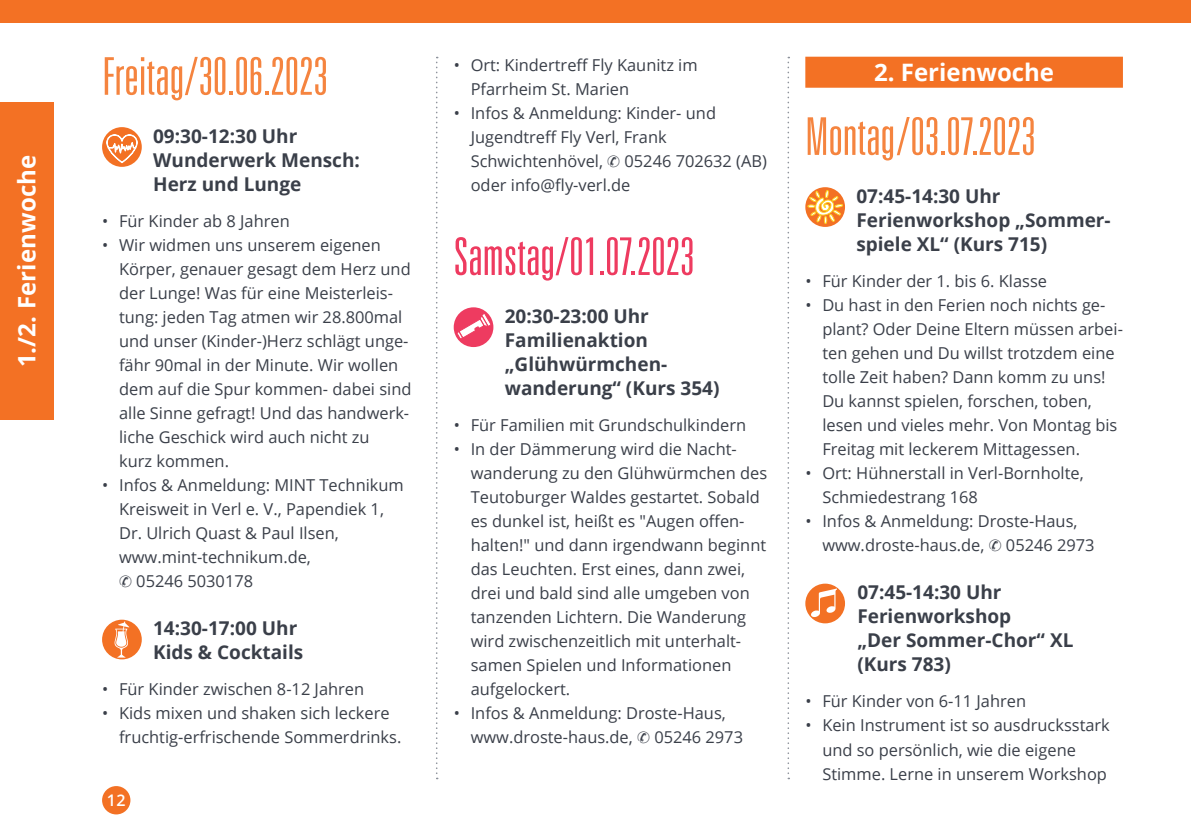
<style>
.page{position:relative;width:1191px;height:840px;background:#fff}
.page>*{position:absolute;margin:0;border:0;box-sizing:border-box;transform-origin:0 0}
.t1{font:300 ultra-condensed 52px "Univers";color:#f5843f}
.t2{font:300 ultra-condensed 52px "Univers";color:#ee3b60}
.t3{font:700 24px "Open Sans";color:#fff}
.t4{font:700 19px/24px "Open Sans";color:#3a3f49}
.t5{font:16.4px/24px "Open Sans";color:#3a3f49}
.t6{font:600 16px "Open Sans";color:#fff}
</style>
<div class="page">
<div style="left:102px;top:785px;width:28px;height:29px;background:#f37124;border-radius:50%"></div>
<div style="left:0;top:0;width:1191px;height:23px;background:#f37124"></div>
<svg style="left:436px;top:57px;width:2px;height:721px"></svg>
<svg style="left:787px;top:57px;width:2px;height:721px"></svg>
<div style="left:0;top:102px;width:54px;height:318px;background:#f37124"></div>
<div style="left:805px;top:57px;width:318px;height:31px;background:#f37124"></div>
<svg style="left:805px;top:187px;width:40px;height:40px"></svg>
<svg style="left:808px;top:190px;width:34px;height:33px"></svg>
<div style="left:805px;top:583px;width:40px;height:40px;background:#f37124;border-radius:50%"></div>
<svg style="left:810px;top:588px;width:27px;height:29px"></svg>
<div style="left:454px;top:307px;width:39px;height:40px;background:#ee3b60;border-radius:50%"></div>
<svg style="left:457px;top:312px;width:35px;height:27px"></svg>
<div style="left:102px;top:127px;width:40px;height:40px;background:#f37124;border-radius:50%"></div>
<svg style="left:106px;top:134px;width:32px;height:33px"></svg>
<div style="left:102px;top:619px;width:40px;height:40px;background:#f37124;border-radius:50%"></div>
<svg style="left:115px;top:621px;width:14px;height:36px"></svg>
<h2 class="t3" style="left:10px;top:367px;width:214px;rotate:-90deg">1./2. Ferienwoche</h2>
<h1 class="t1" style="left:102px;top:49px;width:227px">Freitag/30.06.2023</h1>
<p class="t4" style="left:153px;top:123px;width:208px">09:30-12:30 Uhr<br>Wunderwerk Mensch:<br>Herz und Lunge</p>
<p class="t5" style="left:102px;top:208px;width:189px">• Für Kinder ab 8 Jahren</p>
<p class="t5" style="left:119px;top:232px;width:294px;text-indent:-17px">• Wir widmen uns unserem eigenen Körper, genauer gesagt dem Herz und der Lunge! Was für eine Meisterleis&shy;tung: jeden Tag atmen wir 28.800mal und unser (Kinder-)Herz schlägt unge&shy;fähr 90mal in der Minute. Wir wollen dem auf die Spur kommen- dabei sind alle Sinne gefragt! Und das handwerk&shy;liche Geschick wird auch nicht zu<br>kurz kommen.</p>
<p class="t5" style="left:119px;top:472px;width:286px;text-indent:-17px">• Infos &amp; Anmeldung: MINT Technikum<br>Kreisweit in Verl e. V., Papendiek 1,<br>Dr. Ulrich Quast &amp; Paul Ilsen, www.mint-technikum.de,<br>✆ 05246 5030178</p>
<p class="t4" style="left:153px;top:615px;width:152px">14:30-17:00 Uhr<br>Kids &amp; Cocktails</p>
<p class="t5" style="left:102px;top:676px;width:264px">• Für Kinder zwischen 8-12 Jahren</p>
<p class="t5" style="left:119px;top:700px;width:284px;text-indent:-17px">• Kids mixen und shaken sich leckere fruchtig-erfrischende Sommerdrinks.</p>
<p class="t6" style="left:107px;top:789px;width:20px">12</p>
<p class="t5" style="left:471px;top:52px;width:228px;text-indent:-17px">• Ort: Kindertreff Fly Kaunitz im<br>Pfarrheim St. Marien</p>
<p class="t5" style="left:471px;top:100px;width:298px;text-indent:-17px">• Infos &amp; Anmeldung: Kinder- und<br>Jugendtreff Fly Verl, Frank<br>Schwichtenhövel, ✆ 05246 702632 (AB) oder info@fly-verl.de</p>
<h1 class="t2" style="left:454px;top:229px;width:242px">Samstag/01.07.2023</h1>
<p class="t4" style="left:505px;top:303px;width:216px">20:30-23:00 Uhr<br>Familienaktion „Glühwürmchen&shy;wanderung“ (Kurs 354)</p>
<p class="t5" style="left:454px;top:412px;width:294px">• Für Familien mit Grundschulkindern</p>
<p class="t5" style="left:471px;top:436px;width:298px;text-indent:-17px">• In der Dämmerung wird die Nacht&shy;wanderung zu den Glühwürmchen des Teutoburger Waldes gestartet. Sobald es dunkel ist, heißt es "Augen offen&shy;halten!" und dann irgendwann beginnt das Leuchten. Erst eines, dann zwei, drei und bald sind alle umgeben von tanzenden Lichtern. Die Wanderung wird zwischenzeitlich mit unterhalt&shy;samen Spielen und Informationen aufgelockert.</p>
<p class="t5" style="left:471px;top:700px;width:274px;text-indent:-17px">• Infos &amp; Anmeldung: Droste-Haus, www.droste-haus.de, ✆ 05246 2973</p>
<h2 class="t3" style="left:874px;top:55px;width:182px">2. Ferienwoche</h2>
<h1 class="t1" style="left:805px;top:109px;width:232px">Montag/03.07.2023</h1>
<p class="t4" style="left:856px;top:183px;width:256px">07:45-14:30 Uhr<br>Ferienworkshop „Sommer&shy;spiele XL“ (Kurs 715)</p>
<p class="t5" style="left:805px;top:268px;width:243px">• Für Kinder der 1. bis 6. Klasse</p>
<p class="t5" style="left:822px;top:292px;width:302px;text-indent:-17px">• Du hast in den Ferien noch nichts ge&shy;plant? Oder Deine Eltern müssen arbei&shy;ten gehen und Du willst trotzdem eine tolle Zeit haben? Dann komm zu uns!<br>Du kannst spielen, forschen, toben, lesen und vieles mehr. Von Montag bis Freitag mit leckerem Mittagessen.</p>
<p class="t5" style="left:822px;top:460px;width:263px;text-indent:-17px">• Ort: Hühnerstall in Verl-Bornholte,<br>Schmiedestrang 168</p>
<p class="t5" style="left:822px;top:508px;width:274px;text-indent:-17px">• Infos &amp; Anmeldung: Droste-Haus, www.droste-haus.de, ✆ 05246 2973</p>
<p class="t4" style="left:857px;top:579px;width:217px">07:45-14:30 Uhr<br>Ferienworkshop<br>„Der Sommer-Chor“ XL (Kurs 783)</p>
<p class="t5" style="left:805px;top:688px;width:222px">• Für Kinder von 6-11 Jahren</p>
<p class="t5" style="left:822px;top:712px;width:289px;text-indent:-17px">• Kein Instrument ist so ausdrucksstark und so persönlich, wie die eigene<br>Stimme. Lerne in unserem Workshop</p>
</div>
